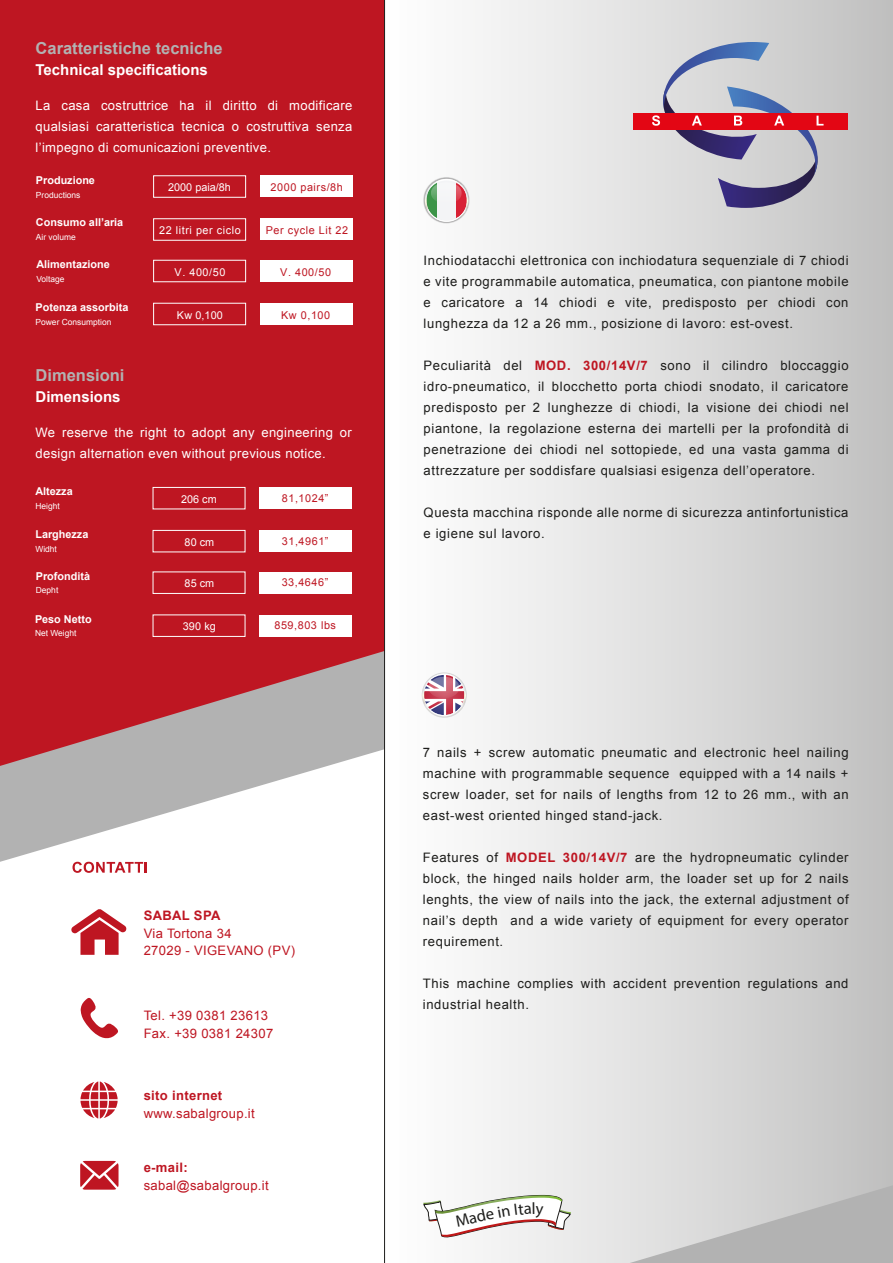
<style>
.page{position:relative;width:893px;height:1263px;background:#fff}
.page>*{position:absolute;margin:0;border:0;box-sizing:border-box;transform-origin:0 0}
.t1{font:700 16.5px "Arial";color:#b2b2b2}
.t2{font:700 15px "Arial";color:#fff}
.t3{font:13.05px/21px "Arial";letter-spacing:.05em;color:#1d1d1b;text-align:justify}
.t4{font:13.05px/21px "Arial";letter-spacing:.025em;color:#fff;text-align:justify}
.t5{font:13.05px/17.5px "Arial";letter-spacing:.025em;color:#be1622}
.t6{font:700 13.05px "Arial";letter-spacing:.025em;color:#be1622}
.t7{font:700 10.8px "Arial";color:#fff}
.t8{font:10.8px "Arial";letter-spacing:.05em;color:#be1622}
.t9{font:10.8px "Arial";letter-spacing:.01em;color:#fff}
.t10{font:10.8px "Arial";letter-spacing:.05em;color:#fff}
.t11{font:8.4px "Arial";color:#fff}
.s1{font-weight:700;color:#be1622}
</style>
<div class="page">
<div style="left:384px;top:0;width:509px;height:1263px;background:linear-gradient(to right,#fff,#c2c2c1)"></div>
<div style="left:633px;top:113px;width:215px;height:16px;background:#e30614"></div>
<svg style="left:652px;top:42px;width:171px;height:166px;background:#b9a6b4"></svg>
<svg style="left:0;top:773px;width:303px;height:89px"></svg>
<svg style="left:0;top:0;width:384px;height:773px;background:#bd2530"></svg>
<svg style="left:595px;top:1182px;width:298px;height:81px;background:#c9c9c9"></svg>
<svg style="left:81px;top:998px;width:37px;height:41px"></svg>
<svg style="left:80px;top:1081px;width:38px;height:37px"></svg>
<svg style="left:80px;top:1161px;width:39px;height:29px"></svg>
<svg style="left:71px;top:909px;width:56px;height:46px"></svg>
<svg style="left:73px;top:862px;width:74px;height:11px"></svg>
<svg style="left:421px;top:178px;width:48px;height:45px"></svg>
<svg style="left:422px;top:672px;width:45px;height:49px"></svg>
<div style="left:260px;top:176px;width:92px;height:21px;background:#fff"></div>
<div style="left:153px;top:175px;width:93px;height:23px;border:1px solid #fff"></div>
<div style="left:260px;top:219px;width:92px;height:21px;background:#fff"></div>
<div style="left:153px;top:218px;width:93px;height:22px;border:1px solid #fff"></div>
<div style="left:260px;top:260px;width:92px;height:22px;background:#fff"></div>
<div style="left:153px;top:260px;width:93px;height:22px;border:1px solid #fff"></div>
<div style="left:260px;top:303px;width:92px;height:22px;background:#fff"></div>
<div style="left:153px;top:303px;width:93px;height:22px;border:1px solid #fff"></div>
<div style="left:260px;top:487px;width:92px;height:22px;background:#fff"></div>
<div style="left:153px;top:487px;width:92px;height:22px;border:1px solid #fff"></div>
<div style="left:260px;top:530px;width:92px;height:22px;background:#fff"></div>
<div style="left:153px;top:530px;width:92px;height:22px;border:1px solid #fff"></div>
<div style="left:260px;top:572px;width:92px;height:21px;background:#fff"></div>
<div style="left:153px;top:572px;width:92px;height:22px;border:1px solid #fff"></div>
<div style="left:260px;top:615px;width:92px;height:21px;background:#fff"></div>
<div style="left:153px;top:615px;width:92px;height:22px;border:1px solid #fff"></div>
<hr style="left:384px;top:0;width:1px;height:1263px;background:#1d1d1b">
<svg style="left:423px;top:1195px;width:148px;height:43px"></svg>
<p class="t1" style="left:36px;top:37px;width:189px">Caratteristiche tecniche</p>
<p class="t2" style="left:36px;top:60px;width:174px">Technical specifications</p>
<p class="t4" style="left:36px;top:95px;width:318px">La casa costruttrice ha il diritto di modificare qualsiasi caratteristica tecnica o costruttiva senza l’impegno di comunicazioni preventive.</p>
<p class="t7" style="left:36px;top:173px;width:61px">Produzione</p>
<p class="t11" style="left:36px;top:190px;width:46px">Productions</p>
<p class="t7" style="left:36px;top:215px;width:89px">Consumo all’aria</p>
<p class="t11" style="left:36px;top:232px;width:41px">Air volume</p>
<p class="t7" style="left:36px;top:257px;width:75px">Alimentazione</p>
<p class="t11" style="left:36px;top:273px;width:30px">Voltage</p>
<p class="t7" style="left:36px;top:300px;width:94px">Potenza assorbita</p>
<p class="t11" style="left:36px;top:316px;width:77px">Power Consumption</p>
<p class="t1" style="left:36px;top:364px;width:90px">Dimensioni</p>
<p class="t2" style="left:36px;top:386px;width:87px">Dimensions</p>
<p class="t9" style="left:168px;top:181px;width:64px">2000 paia/8h</p>
<p class="t8" style="left:271px;top:180px;width:74px">2000 pairs/8h</p>
<p class="t10" style="left:159px;top:223px;width:83px">22 litri per ciclo</p>
<p class="t8" style="left:266px;top:223px;width:84px">Per cycle Lit 22</p>
<p class="t9" style="left:175px;top:265px;width:52px">V. 400/50</p>
<p class="t8" style="left:280px;top:265px;width:52px">V. 400/50</p>
<p class="t9" style="left:177px;top:308px;width:47px">Kw 0,100</p>
<p class="t8" style="left:281px;top:308px;width:51px">Kw 0,100</p>
<p class="t4" style="left:36px;top:422px;width:318px">We reserve the right to adopt any engineering or design alternation even without previous notice.</p>
<p class="t7" style="left:35px;top:484px;width:39px">Altezza</p>
<p class="t11" style="left:35px;top:500px;width:26px">Height</p>
<p class="t7" style="left:35px;top:527px;width:55px">Larghezza</p>
<p class="t11" style="left:35px;top:543px;width:23px">Widht</p>
<p class="t7" style="left:36px;top:568px;width:56px">Profondità</p>
<p class="t11" style="left:36px;top:585px;width:24px">Depht</p>
<p class="t7" style="left:35px;top:611px;width:58px">Peso Netto</p>
<p class="t11" style="left:35px;top:628px;width:43px">Net Weight</p>
<p class="t9" style="left:181px;top:492px;width:37px">206 cm</p>
<p class="t9" style="left:185px;top:535px;width:31px">80 cm</p>
<p class="t9" style="left:185px;top:577px;width:31px">85 cm</p>
<p class="t9" style="left:183px;top:619px;width:35px">390 kg</p>
<p class="t8" style="left:282px;top:491px;width:48px">81,1024”</p>
<p class="t8" style="left:282px;top:534px;width:48px">31,4961”</p>
<p class="t8" style="left:282px;top:575px;width:48px">33,4646”</p>
<p class="t8" style="left:274px;top:618px;width:63px">859,803 lbs</p>
<p class="t6" style="left:144px;top:907px;width:78px">SABAL SPA</p>
<p class="t5" style="left:144px;top:924px;width:153px">Via Tortona 34<br>27029 - VIGEVANO (PV)</p>
<p class="t5" style="left:144px;top:1007px;width:131px">Tel. +39 0381 23613<br>Fax. +39 0381 24307</p>
<p class="t6" style="left:144px;top:1087px;width:80px">sito internet</p>
<p class="t5" style="left:144px;top:1105px;width:113px">www.sabalgroup.it</p>
<p class="t6" style="left:144px;top:1159px;width:46px">e-mail:</p>
<p class="t5" style="left:144px;top:1176px;width:127px">sabal@sabalgroup.it</p>
<p class="t3" style="left:424px;top:250px;width:426px">Inchiodatacchi elettronica con inchiodatura sequenziale di 7 chiodi e vite programmabile automatica, pneumatica, con piantone mobile e caricatore a 14 chiodi e vite, predisposto per chiodi con lunghezza da 12 a 26 mm., posizione di lavoro: est-ovest.</p>
<p class="t3" style="left:424px;top:355px;width:426px">Peculiarità del <span class="s1">MOD. 300/14V/7</span> sono il cilindro bloccaggio idro-pneumatico, il blocchetto porta chiodi snodato, il caricatore predisposto per 2 lunghezze di chiodi, la visione dei chiodi nel piantone, la regolazione esterna dei martelli per la profondità di penetrazione dei chiodi nel sottopiede, ed una vasta gamma di attrezzature per soddisfare qualsiasi esigenza dell’operatore.</p>
<p class="t3" style="left:424px;top:502px;width:426px">Questa macchina risponde alle norme di sicurezza antinfortunistica e igiene sul lavoro.</p>
<p class="t3" style="left:423px;top:742px;width:427px">7 nails + screw automatic pneumatic and electronic heel nailing machine with programmable sequence equipped with a 14 nails + screw loader, set for nails of lengths from 12 to 26 mm., with an east-west oriented hinged stand-jack.</p>
<p class="t3" style="left:423px;top:847px;width:427px">Features of <span class="s1">MODEL 300/14V/7</span> are the hydropneumatic cylinder block, the hinged nails holder arm, the loader set up for 2 nails lenghts, the view of nails into the jack, the external adjustment of nail’s depth and a wide variety of equipment for every operator requirement.</p>
<p class="t3" style="left:423px;top:973px;width:427px">This machine complies with accident prevention regulations and industrial health.</p>
</div>
